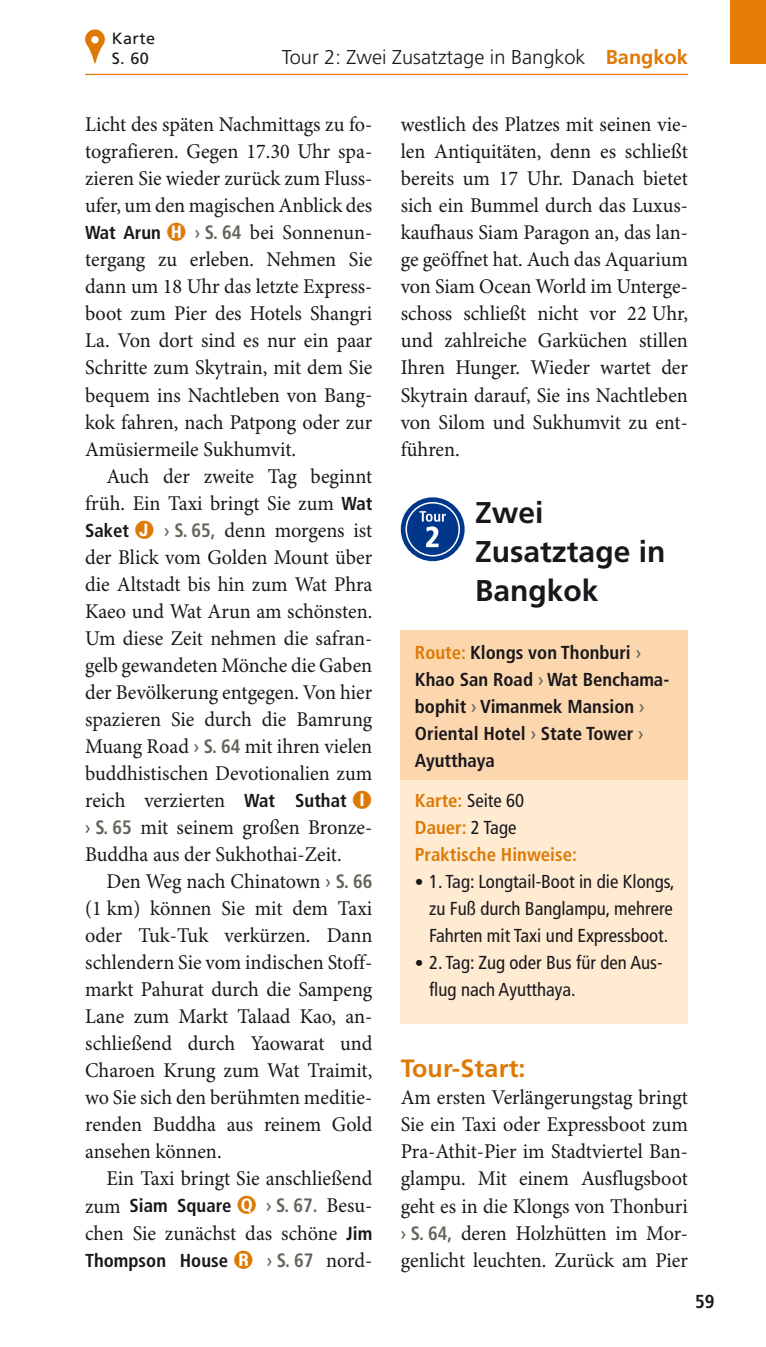
<style>
.page{position:relative;width:766px;height:1347px;background:#fff}
.page>*{position:absolute;margin:0;border:0;box-sizing:border-box;transform-origin:0 0}
.t1{font:700 30px/38.8px "Frutiger LT Pro";color:#1a171c}
.t2{font:700 25px "Frutiger LT Pro";letter-spacing:.01em;color:#de7905}
.t3{font:21px/27px "Minion Pro";color:#1a171c;text-align:justify;scale:.96 1}
.t4{font:300 20px "Frutiger LT Pro";color:#1a171c}
.t5{font:700 condensed 19.5px "Frutiger LT Pro";color:#646458;scale:.96 1}
.t6{font:700 condensed 18.75px/27px "Frutiger LT Pro";color:#1a171c}
.t7{font:condensed 18.75px/27px "Frutiger LT Pro";color:#1a171c;text-align:justify}
.t8{font:700 condensed 18.75px/27px "Frutiger LT Pro";color:#de7905}
.t9{font:16.25px/20px "Frutiger LT Pro";letter-spacing:.03em;color:#1a171c}
.s1{font-weight:700;color:#de7905}
.s2{font-family:"Frutiger LT Pro";font-weight:700;font-stretch:condensed;font-size:18.75px}
.s3{color:#de7905}
.s4{font-family:"Frutiger LT Pro";font-size:18.75px;color:#646458}
.s5{font-family:"Frutiger LT Pro";font-weight:700;font-stretch:condensed;font-size:19.5px;color:#646458}
.s6{font-family:"Minion Pro";font-weight:400;font-stretch:normal;font-size:21px}
.s7{font-weight:400;font-stretch:normal;font-size:18.75px}
.s8{font-family:"Minion Pro";font-weight:400;font-stretch:normal;font-size:21px;color:#1a171c}
.s9{font-weight:400;font-stretch:normal;color:#646458}
.s10{font-weight:400;color:#1a171c}
.s11{font-weight:900;font-stretch:normal;font-size:17.5px}
</style>
<div class="page">
<hr style="left:85px;top:74px;width:602px;height:1px;background:#de7905">
<div style="left:730px;top:0;width:35px;height:64px;background:#e77d04"></div>
<svg style="left:85px;top:29px;width:20px;height:35px"></svg>
<div style="left:400px;top:738px;width:287px;height:285px;background:#feebd2"></div>
<div style="left:400px;top:630px;width:287px;height:150px;background:#fcd7ae"></div>
<svg style="left:400px;top:497px;width:64px;height:64px;background:#194b96"></svg>
<div style="left:405px;top:502px;width:55px;height:54px;border:2px solid #fff;border-radius:50%"></div>
<svg style="left:419px;top:511px;width:27px;height:36px"></svg>
<p class="t9" style="left:112px;top:28px;width:45px">Karte<br>S. 60</p>
<p class="t4" style="left:282px;top:45px;width:407px">Tour 2: Zwei Zusatztage in Bangkok <span class="s1">Bangkok</span></p>
<p class="t3" style="left:85px;top:112px;width:301px">Licht des späten Nachmittags zu fo&shy;tografieren. Gegen 17.30 Uhr spa&shy;zieren Sie wieder zurück zum Fluss&shy;ufer, um den magischen Anblick des <span class="s2">Wat Arun</span> <span class="s3">★</span> <span class="s4">›</span> <span class="s5">S. 64</span> bei Sonnenun&shy;tergang zu erleben. Nehmen Sie dann um 18 Uhr das letzte Express&shy;boot zum Pier des Hotels Shangri La. Von dort sind es nur ein paar Schritte zum Skytrain, mit dem Sie bequem ins Nachtleben von Bang&shy;kok fahren, nach Patpong oder zur Amüsiermeile Sukhumvit.</p>
<p class="t3" style="left:85px;top:463px;width:300px;text-align:right">Auch der zweite Tag beginnt früh. Ein Taxi bringt Sie zum <span class="s2">Wat</span></p>
<p class="t6" style="left:85px;top:516px;width:45px">Saket</p>
<p class="t3" style="left:85px;top:517px;width:301px;text-align:left;text-indent:79px"><span class="s4">›</span> <span class="s5">S. 65,</span> denn morgens ist der Blick vom Golden Mount über die Altstadt bis hin zum Wat Phra<br>Kaeo und Wat Arun am schönsten.<br>Um diese Zeit nehmen die safran&shy;gelb gewandeten Mönche die Gaben der Bevölkerung entgegen. Von hier spazieren Sie durch die Bamrung<br>Muang Road <span class="s4">›</span> <span class="s5">S. 64</span> mit ihren vielen buddhistischen Devotionalien zum reich verzierten <span class="s2">Wat Suthat<br></span><span class="s4">›</span> <span class="s5">S. 65</span> mit seinem großen Bronze-<br>Buddha aus der Sukhothai-Zeit.</p>
<p class="t3" style="left:85px;top:868px;width:300px;text-indent:21px">Den Weg nach Chinatown <span class="s4">›</span> <span class="s5">S. 66 </span>(1 km) können Sie mit dem Taxi oder Tuk-Tuk verkürzen. Dann schlendern Sie vom indischen Stoff&shy;markt Pahurat durch die Sampeng Lane zum Markt Talaad Kao, an&shy;schließend durch Yaowarat und Charoen Krung zum Wat Traimit, wo Sie sich den berühmten meditie&shy;renden Buddha aus reinem Gold ansehen können.</p>
<p class="t3" style="left:106px;top:1166px;width:278px">Ein Taxi bringt Sie anschließend</p>
<p class="t6" style="left:85px;top:1192px;width:148px"><span class="s6">zum</span> Siam Square</p>
<p class="t5" style="left:266px;top:1194px;width:112px"><span class="s7">›</span> S. 67. <span class="s8">Besu-</span></p>
<p class="t3" style="left:85px;top:1220px;width:300px">chen Sie zunächst das schöne <span class="s2">Jim</span></p>
<p class="t6" style="left:85px;top:1246px;width:144px">Thompson House</p>
<p class="t3" style="left:266px;top:1247px;width:111px"><span class="s4">›</span> <span class="s5">S. 67</span> nord-</p>
<p class="t3" style="left:400px;top:112px;width:300px">westlich des Platzes mit seinen vie&shy;len Antiquitäten, denn es schließt bereits um 17 Uhr. Danach bietet sich ein Bummel durch das Luxus&shy;kaufhaus Siam Paragon an, das lan&shy;ge geöffnet hat. Auch das Aquarium von Siam Ocean World im Unterge&shy;schoss schließt nicht vor 22 Uhr, und zahlreiche Garküchen stillen Ihren Hunger. Wieder wartet der Skytrain darauf, Sie ins Nachtleben von Silom und Sukhumvit zu ent&shy;führen.</p>
<h1 class="t1" style="left:475px;top:494px;width:192px">Zwei<br>Zusatztage in<br>Bangkok</h1>
<p class="t6" style="left:415px;top:638px;width:256px"><span class="s3">Route:</span> Klongs von Thonburi <span class="s9">›<br></span>Khao San Road <span class="s9">›</span> Wat Benchama&shy;bophit <span class="s9">›</span> Vimanmek Mansion <span class="s9">›<br></span>-O riental Hotel <span class="s9">›</span> State Tower <span class="s9">›<br></span>Ayutthaya</p>
<p class="t8" style="left:415px;top:787px;width:164px">Karte: <span class="s10">Seite 60<br></span>Dauer: <span class="s10">2 Tage<br></span>Praktische Hinweise:</p>
<p class="t7" style="left:429px;top:868px;width:247px;text-indent:-14px"><span class="s11">•</span> 1. Tag: Longtail-Boot in die Klongs, zu Fuß durch Banglampu, mehrere Fahrten mit Taxi und Expressboot.</p>
<p class="t7" style="left:429px;top:949px;width:235px;text-indent:-14px"><span class="s11">•</span> 2. Tag: Zug oder Bus für den Aus&shy;flug nach Ayutthaya.</p>
<p class="t2" style="left:400px;top:1054px;width:126px">Tour-Start:</p>
<p class="t3" style="left:400px;top:1085px;width:300px">Am ersten Verlängerungstag bringt Sie ein Taxi oder Expressboot zum Pra-Athit-Pier im Stadtviertel Ban&shy;glampu. Mit einem Ausflugsboot geht es in die Klongs von Thonburi <span class="s4">›</span> <span class="s5">S. 64,</span> deren Holzhütten im Mor&shy;genlicht leuchten. Zurück am Pier</p>
<p class="t6" style="left:694px;top:1287px;width:21px">59</p>
</div>
